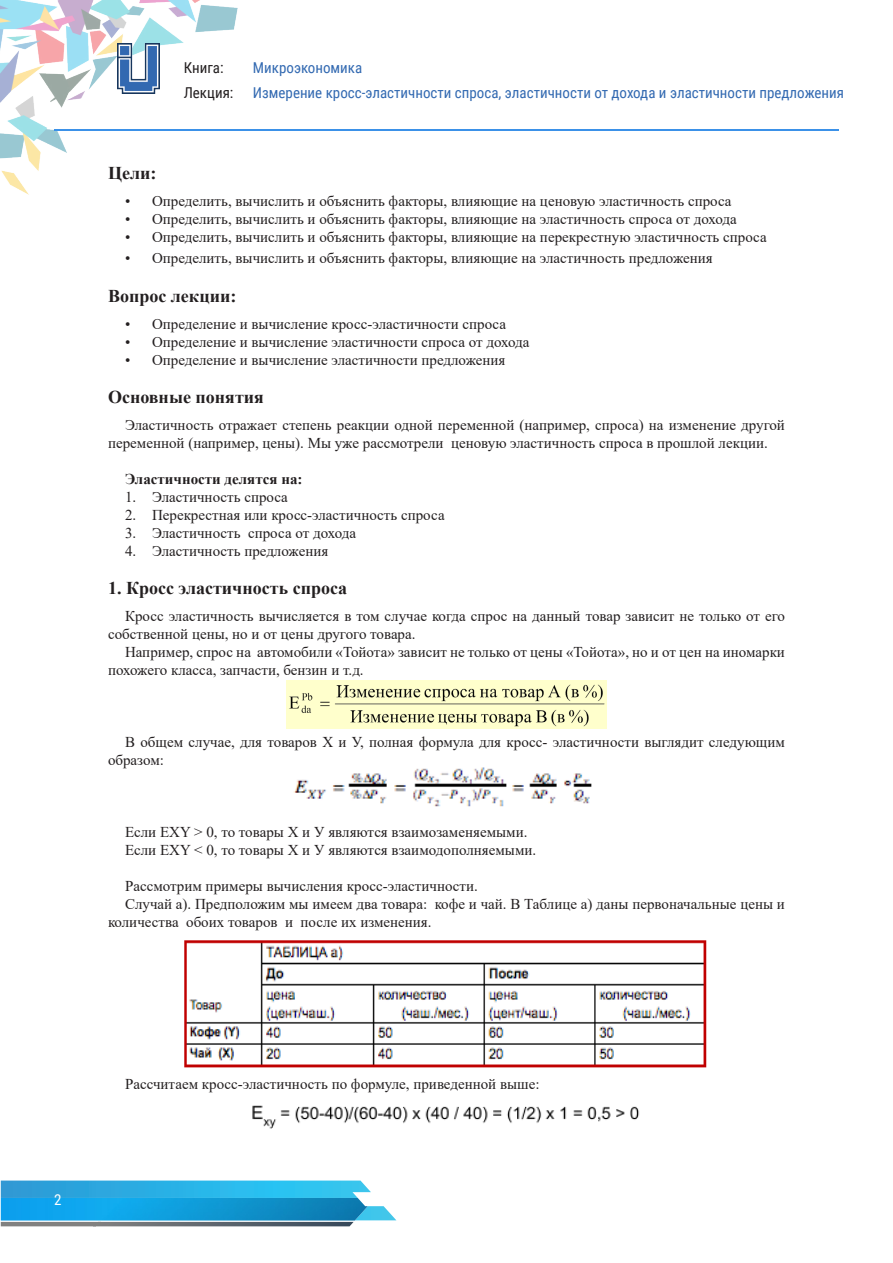
<style>
.page{position:relative;width:893px;height:1263px;background:#fff}
.page>*{position:absolute;margin:0;border:0;box-sizing:border-box;transform-origin:0 0}
.tema{font:700 18px "Times New Roman";color:#231f20}
.t1{font:15px/18px "Times New Roman";color:#231f20}
.t2{font:15px/25.5px "Roboto Condensed";color:#3269b1}
.t3{font:700 15px "Times New Roman";color:#231f20}
.t4{font:15px/25.5px "Roboto Condensed";color:#231f20}
.t5{font:15px "Roboto Condensed";color:#fff}
</style>
<div class="page">
<img style="left:0;top:0;width:238px;height:195px">
<hr style="left:54px;top:129px;width:785px;height:2px;background:#3b91e8">
<img style="left:118px;top:44px;width:41px;height:49px">
<svg style="left:1px;top:1180px;width:395px;height:46px;background:#5bb6d9"></svg>
<img style="left:1px;top:1198px;width:367px;height:22px">
<img style="left:286px;top:680px;width:321px;height:48px">
<img style="left:294px;top:767px;width:298px;height:40px">
<img style="left:184px;top:940px;width:523px;height:128px">
<img style="left:252px;top:1105px;width:388px;height:24px">
<p class="t4" style="left:184px;top:54px;width:51px">Книга:<br>Лекция:</p>
<p class="t2" style="left:253px;top:54px;width:592px">Микроэкономика<br>Измерение кросс-эластичности спроса, эластичности от дохода и эластичности предложения</p>
<p class="tema" style="left:108px;top:160px;width:50px">Цели:</p>
<p class="t1" style="left:125px;top:191px;width:608px">• Определить, вычислить и объяснить факторы, влияющие на ценовую эластичность спроса</p>
<p class="t1" style="left:125px;top:209px;width:613px">• Определить, вычислить и объяснить факторы, влияющие на эластичность спроса от дохода</p>
<p class="t1" style="left:125px;top:227px;width:643px">• Определить, вычислить и объяснить факторы, влияющие на перекрестную эластичность спроса</p>
<p class="t1" style="left:125px;top:249px;width:589px">• Определить, вычислить и объяснить факторы, влияющие на эластичность предложения</p>
<p class="tema" style="left:108px;top:283px;width:130px">Вопрос лекции:</p>
<p class="t1" style="left:125px;top:314px;width:383px">• Определение и вычисление кросс-эластичности спроса</p>
<p class="t1" style="left:125px;top:332px;width:406px">• Определение и вычисление эластичности спроса от дохода</p>
<p class="t1" style="left:125px;top:350px;width:382px">• Определение и вычисление эластичности предложения</p>
<p class="tema" style="left:108px;top:384px;width:157px">Основные понятия</p>
<p class="t1" style="left:108px;top:415px;width:678px;text-indent:17px">Эластичность отражает степень реакции одной переменной (например, спроса) на изменение другой переменной (например, цены). Мы уже рассмотрели ценовую эластичность спроса в прошлой лекции.</p>
<p class="t3" style="left:125px;top:468px;width:179px">Эластичности делятся на:</p>
<p class="t1" style="left:125px;top:487px;width:164px">1. Эластичность спроса</p>
<p class="t1" style="left:125px;top:505px;width:321px">2. Перекрестная или кросс-эластичность спроса</p>
<p class="t1" style="left:125px;top:523px;width:233px">3. Эластичность спроса от дохода</p>
<p class="t1" style="left:125px;top:541px;width:205px">4. Эластичность предложения</p>
<p class="tema" style="left:108px;top:575px;width:241px">1. Кросс эластичность спроса</p>
<p class="t1" style="left:108px;top:606px;width:678px;text-indent:17px">Кросс эластичность вычисляется в том случае когда спрос на данный товар зависит не только от его собственной цены, но и от цены другого товара.</p>
<p class="t1" style="left:108px;top:642px;width:678px;text-indent:17px">Например, спрос на автомобили «Тойота» зависит не только от цены «Тойота», но и от цен на иномарки похожего класса, запчасти, бензин и т.д.</p>
<p class="t1" style="left:108px;top:732px;width:678px;text-indent:17px">В общем случае, для товаров Х и У, полная формула для кросс- эластичности выглядит следующим образом:</p>
<p class="t1" style="left:125px;top:822px;width:404px">Если EXY &gt; 0, то товары Х и У являются взаимозаменяемыми.</p>
<p class="t1" style="left:125px;top:840px;width:413px">Если EXY &lt; 0, то товары Х и У являются взаимодополняемыми.</p>
<p class="t1" style="left:125px;top:876px;width:354px">Рассмотрим примеры вычисления кросс-эластичности.</p>
<p class="t1" style="left:108px;top:894px;width:678px;text-indent:17px">Случай а). Предположим мы имеем два товара: кофе и чай. В Таблице а) даны первоначальные цены и количества обоих товаров и после их изменения.</p>
<p class="t5" style="left:54px;top:1189px;width:9px">2</p>
<p class="t1" style="left:125px;top:1074px;width:416px">Рассчитаем кросс-эластичность по формуле, приведенной выше:</p>
</div>
